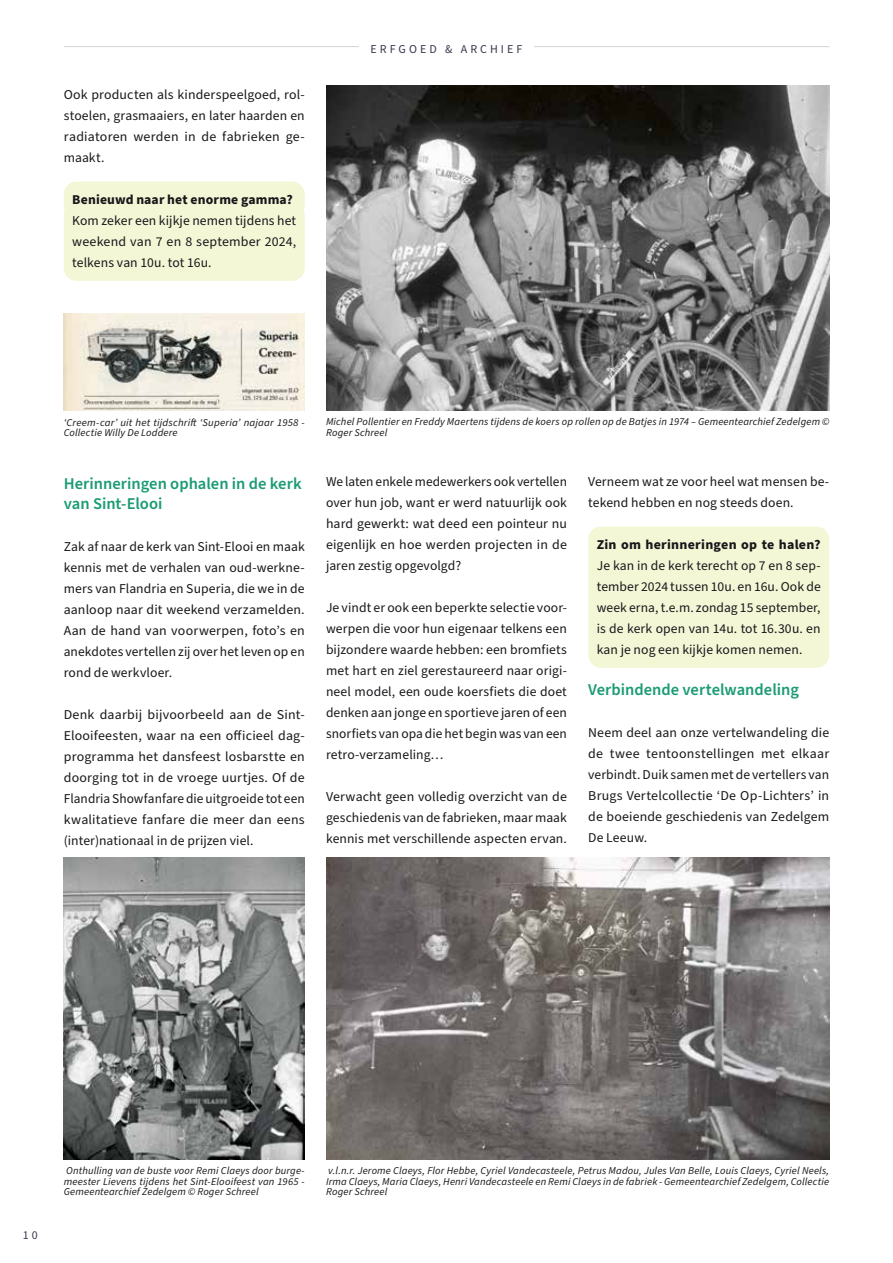
<style>
.page{position:relative;width:893px;height:1263px;background:#fff}
.page>*{position:absolute;margin:0;border:0;box-sizing:border-box;transform-origin:0 0}
.t1{font:600 16.5px/19.8px "Source Sans Pro";color:#1b9b73}
.t2{font:13.5px/21px "Source Sans Pro";letter-spacing:.01em;color:#1a171b;text-align:justify}
.t3{font:700 13.5px "Source Sans Pro";letter-spacing:.015em;color:#1a171b}
.t4{font:12px "Source Sans Pro";letter-spacing:.25em;color:#3a394d}
.t5{font:italic 10.5px/10.5px "Source Sans Pro";letter-spacing:.015em;color:#1a171b}
</style>
<div class="page">
<hr style="left:64px;top:46px;width:765px;height:1px;background:#d4d4dc">
<div style="left:359px;top:40px;width:175px;height:13px;background:#fff"></div>
<div style="left:64px;top:182px;width:241px;height:36px;background:#f3f7d6;border-radius:13px"></div>
<div style="left:64px;top:203px;width:241px;height:78px;background:#f3f7d6;border-radius:13px"></div>
<img style="left:326px;top:85px;width:503px;height:325px">
<img style="left:64px;top:314px;width:241px;height:96px">
<img style="left:64px;top:857px;width:241px;height:302px">
<div style="left:588px;top:526px;width:241px;height:142px;background:#f3f7d6;border-radius:13px"></div>
<img style="left:326px;top:857px;width:503px;height:302px">
<p class="t2" style="left:64px;top:84px;width:242px">Ook producten als kinderspeelgoed, rol&shy;stoelen, grasmaaiers, en later haarden en radiatoren werden in de fabrieken ge&shy;maakt.</p>
<p class="t3" style="left:72px;top:190px;width:222px">Benieuwd naar het enorme gamma?</p>
<p class="t2" style="left:72px;top:210px;width:225px">Kom zeker een kijkje nemen tijdens het weekend van 7 en 8 september 2024, telkens van 10u. tot 16u.</p>
<p class="t4" style="left:371px;top:41px;width:153px">ERFGOED &amp; ARCHIEF</p>
<p class="t5" style="left:64px;top:417px;width:242px">‘Creem-car’ uit het tijdschrift ‘Superia’ najaar 1958 -<br>Collectie Willy De Loddere</p>
<p class="t1" style="left:64px;top:474px;width:239px">Herinneringen ophalen in de kerk van Sint-Elooi</p>
<p class="t2" style="left:64px;top:536px;width:242px">Zak af naar de kerk van Sint-Elooi en maak kennis met de verhalen van oud-werkne&shy;mers van Flandria en Superia, die we in de aanloop naar dit weekend verzamelden.<br>Aan de hand van voorwerpen, foto’s en anekdotes vertellen zij over het leven op en rond de werkvloer.</p>
<p class="t2" style="left:64px;top:704px;width:242px">Denk daarbij bijvoorbeeld aan de Sint-Elooifeesten, waar na een officieel dag&shy;programma het dansfeest losbarstte en doorging tot in de vroege uurtjes. Of de Flandria Showfanfare die uitgroeide tot een kwalitatieve fanfare die meer dan eens (inter)nationaal in de prijzen viel.</p>
<p class="t5" style="left:326px;top:417px;width:505px">Michel Pollentier en Freddy Maertens tijdens de koers op rollen op de Batjes in 1974 – Gemeentearchief Zedelgem ©<br>Roger Schreel</p>
<p class="t2" style="left:326px;top:471px;width:242px">We laten enkele medewerkers ook vertellen over hun job, want er werd natuurlijk ook hard gewerkt: wat deed een pointeur nu eigenlijk en hoe werden projecten in de jaren zestig opgevolgd?</p>
<p class="t2" style="left:326px;top:597px;width:243px">Je vindt er ook een beperkte selectie voor&shy;werpen die voor hun eigenaar telkens een bijzondere waarde hebben: een bromfiets met hart en ziel gerestaureerd naar origi&shy;neel model, een oude koersfiets die doet denken aan jonge en sportieve jaren of een snorfiets van opa die het begin was van een retro-verzameling…</p>
<p class="t2" style="left:326px;top:786px;width:242px">Verwacht geen volledig overzicht van de geschiedenis van de fabrieken, maar maak kennis met verschillende aspecten ervan.</p>
<p class="t2" style="left:588px;top:471px;width:242px">Verneem wat ze voor heel wat mensen be&shy;tekend hebben en nog steeds doen.</p>
<p class="t3" style="left:597px;top:535px;width:225px">Zin om herinneringen op te halen?</p>
<p class="t2" style="left:597px;top:555px;width:225px">Je kan in de kerk terecht op 7 en 8 sep&shy;tember 2024 tussen 10u. en 16u. Ook de week erna, t.e.m. zondag 15 september, is de kerk open van 14u. tot 16.30u. en kan je nog een kijkje komen nemen.</p>
<p class="t1" style="left:588px;top:680px;width:212px">Verbindende vertelwandeling</p>
<p class="t2" style="left:588px;top:722px;width:242px">Neem deel aan onze vertelwandeling die de twee tentoonstellingen met elkaar verbindt. Duik samen met de vertellers van Brugs Vertelcollectie ‘De Op-Lichters’ in de boeiende geschiedenis van Zedelgem De Leeuw.</p>
<p class="t4" style="left:23px;top:1227px;width:16px">10</p>
<p class="t5" style="left:64px;top:1166px;width:242px;text-align:justify">Onthulling van de buste voor Remi Claeys door burge&shy;meester Lievens tijdens het Sint-Elooifeest van 1965 - Gemeentearchief Zedelgem © Roger Schreel</p>
<p class="t5" style="left:326px;top:1166px;width:505px;text-align:justify">v.l.n.r. Jerome Claeys, Flor Hebbe, Cyriel Vandecasteele, Petrus Madou, Jules Van Belle, Louis Claeys, Cyriel Neels, Irma Claeys, Maria Claeys, Henri Vandecasteele en Remi Claeys in de fabriek - Gemeentearchief Zedelgem, Collectie Roger Schreel</p>
</div>
